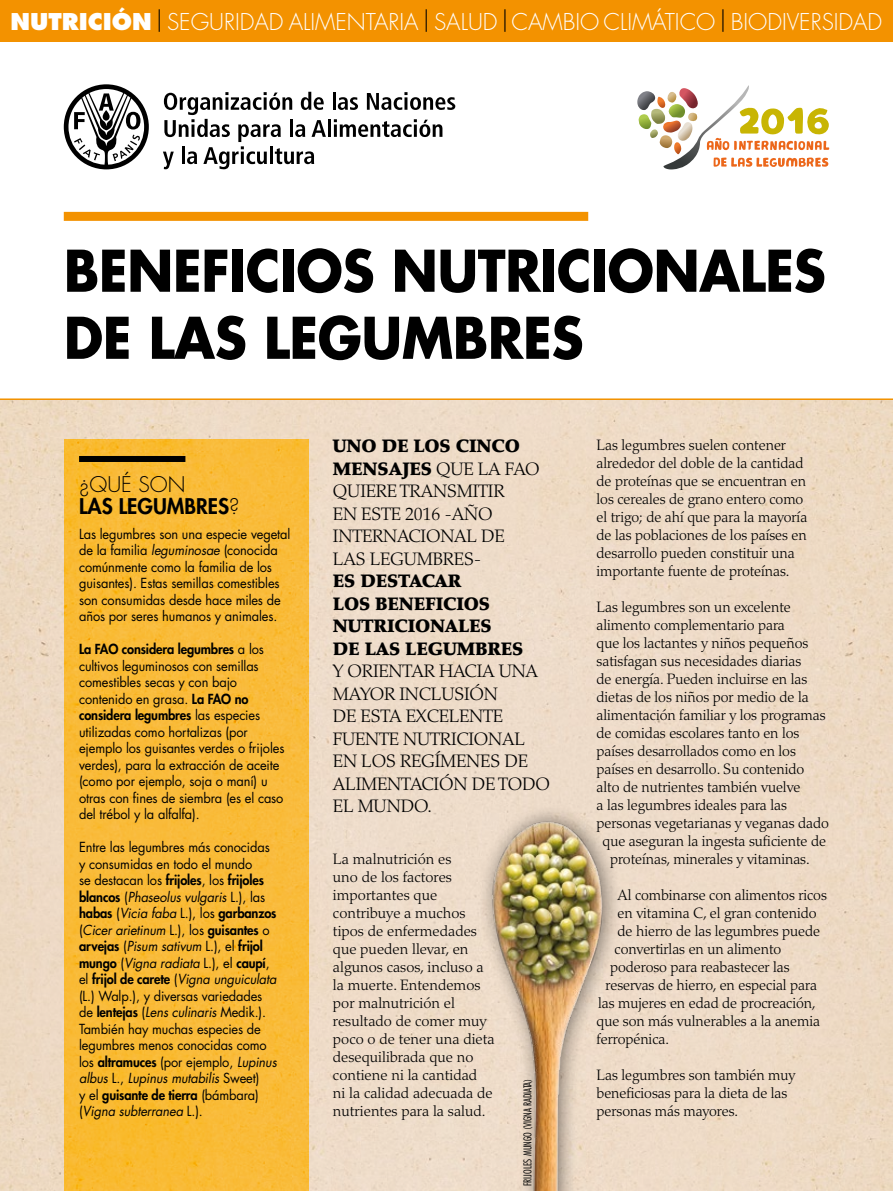
<style>
.page{position:relative;width:893px;height:1191px;background:#fff}
.page>*{position:absolute;margin:0;border:0;box-sizing:border-box;transform-origin:0 0}
.t1{font:700 55.8px/67.1px "Futura Std";letter-spacing:-.01em;color:#000;scale:.94 1}
.t2{font:300 22.5px "Futura Std";color:#fff}
.t3{font:800 21px/22.5px "Futura Std";color:#000}
.t4{font:300 18px/22.5px "Palatino LT Std";letter-spacing:-.01em;color:#000}
.t5{font:900 18px/22.5px "Palatino LT Std";letter-spacing:-.01em;color:#000}
.t6{font:300 15px/18px "Palatino LT Std";letter-spacing:-.005em;color:#000}
.t7{font:13.5px/16.5px "Futura Std";letter-spacing:-.01em;color:#000;scale:.95 1}
.t8{font:300 condensed 10.5px "Futura Std";color:#000}
.s1{font-weight:800}
.s2{color:#000}
.s3{font-weight:300}
.s4{font-style:italic}
.s5{font-weight:900}
</style>
<div class="page">
<div style="left:0;top:0;width:893px;height:42px;background:#f39200"></div>
<div style="left:0;top:400px;width:893px;height:791px;background:#eddbc7"></div>
<div style="left:64px;top:212px;width:524px;height:9px;background:#f39200"></div>
<hr style="left:0;top:398px;width:893px;height:2px;background:#f39200">
<svg style="left:637px;top:85px;width:192px;height:84px"></svg>
<svg style="left:64px;top:439px;width:244px;height:752px;fill:#f9ba38"></svg>
<div style="left:79px;top:456px;width:106px;height:6px;background:#000"></div>
<div style="left:477px;top:804px;width:146px;height:387px;background:#eddbc8"></div>
<img style="left:471px;top:817px;width:144px;height:374px">
<svg style="left:64px;top:84px;width:85px;height:85px"></svg>
<svg style="left:333px;top:92px;width:25px;height:18px"></svg>
<svg style="left:367px;top:92px;width:88px;height:18px"></svg>
<hr style="left:328px;top:119px;width:3px;height:18px;background:#000">
<svg style="left:334px;top:119px;width:108px;height:18px"></svg>
<svg style="left:163px;top:92px;width:163px;height:77px"></svg>
<h2 class="t2" style="left:11px;top:8px;width:873px"><span class="s1">NUTRICIÓN</span> <span class="s2">|</span> SEGURIDAD ALIMENTARIA <span class="s2">|</span> SALUD <span class="s2">|</span> CAMBIO CLIMÁTICO <span class="s2">|</span> BIODIVERSIDAD</h2>
<h1 class="t1" style="left:64px;top:236px;width:812px">BENEFICIOS NUTRICIONALES<br>DE LAS LEGUMBRES</h1>
<h3 class="t3" style="left:79px;top:473px;width:162px"><span class="s3">¿QUÉ SON<br></span>LAS LEGUMBRES<span class="s3">?</span></h3>
<p class="t7" style="left:79px;top:525px;width:224px">Las legumbres son una especie vegetal de la familia <span class="s4">leguminosae</span> (conocida comúnmente como la familia de los guisantes). Estas semillas comestibles son consumidas desde hace miles de años por seres humanos y animales.</p>
<p class="t7" style="left:79px;top:641px;width:218px"><span class="s1">La FAO considera legumbres</span> a los cultivos leguminosos con semillas comestibles secas y con bajo contenido en grasa. <span class="s1">La FAO no considera legumbres</span> las especies utilizadas como hortalizas (por ejemplo los guisantes verdes o frijoles verdes), para la extracción de aceite (como por ejemplo, soja o maní) u otras con fines de siembra (es el caso del trébol y la alfalfa).</p>
<p class="t7" style="left:79px;top:839px;width:210px">Entre las legumbres más conocidas y consumidas en todo el mundo<br>se destacan los <span class="s1">frijoles</span>, los <span class="s1">frijoles blancos</span> (<span class="s4">Phaseolus vulgaris</span> L.), las <span class="s1">habas</span> (<span class="s4">Vicia faba</span> L.), los <span class="s1">garbanzos </span>(<span class="s4">Cicer arietinum</span> L.), los <span class="s1">guisantes</span> o <span class="s1">arvejas</span> (<span class="s4">Pisum sativum</span> L.), el <span class="s1">frijol mungo</span> (<span class="s4">Vigna radiata</span> L.), el <span class="s1">caupí</span>, el <span class="s1">frijol de carete</span> (<span class="s4">Vigna unguiculata </span>(L.) Walp.), y diversas variedades de <span class="s1">lentejas</span> (<span class="s4">Lens culinaris</span> Medik.).<br>También hay muchas especies de legumbres menos conocidas como los <span class="s1">altramuces</span> (por ejemplo, <span class="s4">Lupinus albus</span> L., <span class="s4">Lupinus mutabilis</span> Sweet)<br>y el <span class="s1">guisante de tierra</span> (bámbara) (<span class="s4">Vigna subterranea</span> L.).</p>
<p class="t4" style="left:333px;top:435px;width:208px"><span class="s5">UNO DE LOS CINCO<br>MENSAJES</span> QUE LA FAO<br>QUIERE TRANSMITIR<br>EN ESTE 2016 -AÑO<br>INTERNACIONAL DE<br>LAS LEGUMBRES-</p>
<p class="t5" style="left:333px;top:570px;width:192px">ES DESTACAR<br>LOS BENEFICIOS<br>NUTRICIONALES<br>DE LAS LEGUMBRES</p>
<p class="t4" style="left:333px;top:660px;width:219px">Y ORIENTAR HACIA UNA<br>MAYOR INCLUSIÓN<br>DE ESTA EXCELENTE<br>FUENTE NUTRICIONAL<br>EN LOS REGÍMENES DE<br>ALIMENTACIÓN DE TODO<br>EL MUNDO.</p>
<p class="t6" style="left:333px;top:850px;width:163px">La malnutrición es<br>uno de los factores importantes que contribuye a muchos tipos de enfermedades que pueden llevar, en algunos casos, incluso a la muerte. Entendemos por malnutrición el resultado de comer muy poco o de tener una dieta desequilibrada que no contiene ni la cantidad<br>ni la calidad adecuada de nutrientes para la salud.</p>
<p class="t8" style="left:521px;top:1186px;width:109px;rotate:-90deg">FRIJOLES MUNGO (VIGNA RADIATA)</p>
<p class="t6" style="left:597px;top:436px;width:212px">Las legumbres suelen contener alrededor del doble de la cantidad de proteínas que se encuentran en los cereales de grano entero como el trigo; de ahí que para la mayoría de las poblaciones de los países en desarrollo pueden constituir una importante fuente de proteínas.</p>
<p class="t6" style="left:597px;top:598px;width:196px">Las legumbres son un excelente</p>
<p class="t6" style="left:597px;top:616px;width:190px">alimento complementario para</p>
<p class="t6" style="left:597px;top:634px;width:213px">que los lactantes y niños pequeños</p>
<p class="t6" style="left:597px;top:652px;width:206px">satisfagan sus necesidades diarias</p>
<p class="t6" style="left:597px;top:670px;width:212px">de energía. Pueden incluirse en las</p>
<p class="t6" style="left:597px;top:688px;width:214px">dietas de los niños por medio de la</p>
<p class="t6" style="left:597px;top:706px;width:231px">alimentación familiar y los programas</p>
<p class="t6" style="left:597px;top:724px;width:204px">de comidas escolares tanto en los</p>
<p class="t6" style="left:597px;top:742px;width:201px">países desarrollados como en los</p>
<p class="t6" style="left:597px;top:760px;width:209px">países en desarrollo. Su contenido</p>
<p class="t6" style="left:597px;top:778px;width:205px">alto de nutrientes también vuelve</p>
<p class="t6" style="left:597px;top:796px;width:192px">a las legumbres ideales para las</p>
<p class="t6" style="left:597px;top:814px;width:234px">personas vegetarianas y veganas dado</p>
<p class="t6" style="left:603px;top:832px;width:225px">que aseguran la ingesta suficiente de</p>
<p class="t6" style="left:610px;top:850px;width:201px">proteínas, minerales y vitaminas.</p>
<p class="t6" style="left:618px;top:886px;width:211px">Al combinarse con alimentos ricos</p>
<p class="t6" style="left:618px;top:904px;width:201px">en vitamina C, el gran contenido</p>
<p class="t6" style="left:618px;top:922px;width:204px">de hierro de las legumbres puede</p>
<p class="t6" style="left:615px;top:940px;width:168px">convertirlas en un alimento</p>
<p class="t6" style="left:610px;top:958px;width:181px">poderoso para reabastecer las</p>
<p class="t6" style="left:606px;top:976px;width:213px">reservas de hierro, en especial para</p>
<p class="t6" style="left:598px;top:994px;width:219px">las mujeres en edad de procreación,</p>
<p class="t6" style="left:597px;top:1012px;width:225px">que son más vulnerables a la anemia</p>
<p class="t6" style="left:597px;top:1030px;width:74px">ferropénica.</p>
<p class="t6" style="left:597px;top:1066px;width:200px">Las legumbres son también muy beneficiosas para la dieta de las personas más mayores.</p>
</div>
